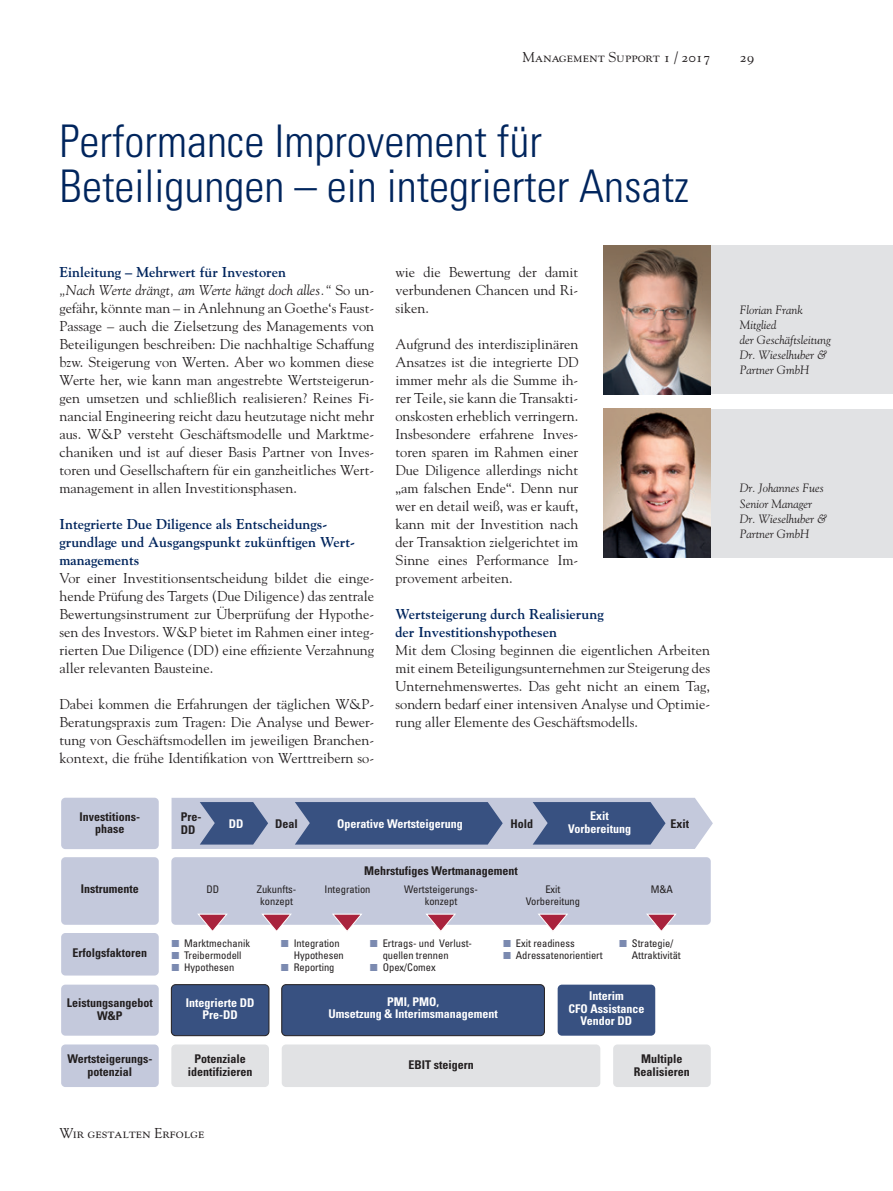
<style>
.page{position:relative;width:893px;height:1191px;background:#fff}
.page>*{position:absolute;margin:0;border:0;box-sizing:border-box;transform-origin:0 0}
.t1{font:300 condensed 45px/45px "Univers";color:#00255d}
.t2{font:14.25px/18px "Goudy";color:#231f20;text-align:justify}
.t3{font:700 14.25px/18px "Goudy";color:#00255d}
.t4{font:14.25px "Goudy SC";color:#231f20}
.t5{font:700 condensed 12px/13.4px "Univers";color:#231f20;text-align:center}
.t6{font:700 condensed 12px/12.8px "Univers";color:#fff;text-align:center}
.t7{font:italic 12px/15px "Goudy";color:#231f20}
.t8{font:condensed 10.5px/12px "Univers";color:#231f20}
.s1{font-weight:700;color:#00255d}
.s2{font-style:italic}
</style>
<div class="page">
<div style="left:604px;top:409px;width:289px;height:148px;background:#e1e2e4"></div>
<img style="left:604px;top:409px;width:106px;height:148px">
<div style="left:604px;top:245px;width:289px;height:149px;background:#e1e2e4"></div>
<img style="left:604px;top:245px;width:106px;height:149px">
<div style="left:171px;top:857px;width:540px;height:67px;background:#c4c9dc;border-radius:4px"></div>
<div style="left:61px;top:797px;width:98px;height:52px;background:#c4c9dc;border-radius:4px"></div>
<div style="left:61px;top:857px;width:98px;height:67px;background:#c4c9dc;border-radius:4px"></div>
<svg style="left:197px;top:913px;width:32px;height:18px"></svg>
<svg style="left:261px;top:913px;width:32px;height:18px"></svg>
<svg style="left:332px;top:913px;width:31px;height:18px"></svg>
<svg style="left:425px;top:913px;width:32px;height:18px"></svg>
<svg style="left:537px;top:913px;width:32px;height:18px"></svg>
<svg style="left:646px;top:913px;width:31px;height:18px"></svg>
<div style="left:61px;top:933px;width:98px;height:42px;background:#c4c9dc;border-radius:4px"></div>
<div style="left:61px;top:984px;width:98px;height:51px;background:#c4c9dc;border-radius:4px"></div>
<div style="left:61px;top:1044px;width:98px;height:43px;background:#c4c9dc;border-radius:4px"></div>
<div style="left:171px;top:984px;width:98px;height:51px;background:#385181;border-radius:4px"></div>
<div style="left:171px;top:984px;width:98px;height:52px;border:1px solid #231f20;border-radius:4px"></div>
<div style="left:282px;top:984px;width:262px;height:51px;background:#385181;border-radius:4px"></div>
<div style="left:282px;top:984px;width:263px;height:52px;border:1px solid #231f20;border-radius:4px"></div>
<div style="left:558px;top:984px;width:97px;height:51px;background:#385181;border-radius:4px"></div>
<svg style="left:172px;top:798px;width:541px;height:51px;background:#7686a9"></svg>
<div style="left:171px;top:1044px;width:98px;height:43px;background:#e1e2e4;border-radius:4px"></div>
<div style="left:282px;top:1044px;width:318px;height:43px;background:#e1e2e4;border-radius:4px"></div>
<div style="left:613px;top:1044px;width:98px;height:43px;background:#e1e2e4;border-radius:4px"></div>
<p class="t4" style="left:522px;top:49px;width:189px">Management Support 1 / 2017</p>
<p class="t4" style="left:740px;top:49px;width:16px">29</p>
<h1 class="t1" style="left:60px;top:119px;width:631px">Performance Improvement für<br>Beteiligungen – ein integrierter Ansatz</h1>
<p class="t2" style="left:60px;top:262px;width:316px;text-align:left"><span class="s1">Einleitung – Mehrwert für Investoren<br></span><span class="s2">„Nach Werte drängt, am Werte hängt doch alles.“</span> So un&shy;gefähr, könnte man – in Anlehnung an Goethe‘s Faust-Passage – auch die Zielsetzung des Managements von Beteiligungen beschreiben: Die nachhaltige Schaffung bzw. Steigerung von Werten. Aber wo kommen diese Werte her, wie kann man angestrebte Wertsteigerun&shy;gen umsetzen und schließlich realisieren? Reines Fi&shy;nancial Engineering reicht dazu heutzutage nicht mehr aus. W&amp;P versteht Geschäftsmodelle und Marktme&shy;chaniken und ist auf dieser Basis Partner von Inves&shy;toren und Gesellschaftern für ein ganzheitliches Wert&shy;management in allen Investitionsphasen.</p>
<p class="t3" style="left:60px;top:514px;width:297px">Integrierte Due Diligence als Entscheidungs&shy;grundlage und Ausgangspunkt zukünftigen Wert&shy;managements</p>
<p class="t2" style="left:60px;top:568px;width:316px">Vor einer Investitionsentscheidung bildet die einge&shy;hende Prüfung des Targets (Due Diligence) das zentrale Bewertungsinstrument zur Überprüfung der Hypothe&shy;sen des Investors. W&amp;P bietet im Rahmen einer integ&shy;rierten Due Diligence (DD) eine effiziente Verzahnung aller relevanten Bausteine.</p>
<p class="t2" style="left:60px;top:694px;width:316px">Dabei kommen die Erfahrungen der täglichen W&amp;P-Beratungspraxis zum Tragen: Die Analyse und Bewer&shy;tung von Geschäftsmodellen im jeweiligen Branchen&shy;kontext, die frühe Identifikation von Werttreibern so-</p>
<p class="t2" style="left:395px;top:263px;width:184px">wie die Bewertung der damit verbundenen Chancen und Ri&shy;siken.</p>
<p class="t2" style="left:395px;top:335px;width:184px">Aufgrund des interdisziplinären Ansatzes ist die integrierte DD immer mehr als die Summe ih&shy;rer Teile, sie kann die Transakti&shy;onskosten erheblich verringern.<br>Insbesondere erfahrene Inves&shy;toren sparen im Rahmen einer Due Diligence allerdings nicht „am falschen Ende“. Denn nur wer en detail weiß, was er kauft, kann mit der Investition nach der Transaktion zielgerichtet im Sinne eines Performance Im&shy;provement arbeiten.</p>
<p class="t3" style="left:395px;top:605px;width:210px">Wertsteigerung durch Realisierung der Investitionshypothesen</p>
<p class="t2" style="left:395px;top:641px;width:316px">Mit dem Closing beginnen die eigentlichen Arbeiten mit einem Beteiligungsunternehmen zur Steigerung des Unternehmenswertes. Das geht nicht an einem Tag, sondern bedarf einer intensiven Analyse und Optimie&shy;rung aller Elemente des Geschäftsmodells.</p>
<p class="t5" style="left:80px;top:810px;width:62px;line-height:12.8px">Investitions&shy;phase</p>
<p class="t5" style="left:81px;top:882px;width:59px">Instrumente</p>
<p class="t5" style="left:73px;top:946px;width:76px">Erfolgsfaktoren</p>
<p class="t5" style="left:67px;top:995px;width:87px">Leistungsangebot<br>W&amp;P</p>
<p class="t5" style="left:67px;top:1052px;width:87px">Wertsteigerungs&shy;potenzial</p>
<p class="t5" style="left:181px;top:810px;width:22px;text-align:left">Pre-<br>DD</p>
<p class="t6" style="left:229px;top:817px;width:16px">DD</p>
<p class="t5" style="left:275px;top:817px;width:24px">Deal</p>
<p class="t6" style="left:337px;top:817px;width:127px">Operative Wertsteigerung</p>
<p class="t5" style="left:510px;top:817px;width:24px">Hold</p>
<p class="t6" style="left:568px;top:808px;width:64px;line-height:13.4px">Exit<br>Vorbereitung</p>
<p class="t5" style="left:671px;top:817px;width:20px">Exit</p>
<p class="t5" style="left:364px;top:864px;width:155px">Mehrstufiges Wertmanagement</p>
<p class="t8" style="left:206px;top:883px;width:14px">DD</p>
<p class="t8" style="left:257px;top:883px;width:41px;text-align:center">Zukunfts&shy;konzept</p>
<p class="t8" style="left:324px;top:883px;width:48px">Integration</p>
<p class="t8" style="left:404px;top:883px;width:75px;text-align:center">Wertsteigerungs&shy;konzept</p>
<p class="t8" style="left:526px;top:883px;width:56px;text-align:center">Exit<br>Vorbereitung</p>
<p class="t8" style="left:651px;top:883px;width:24px">M&amp;A</p>
<p class="t8" style="left:184px;top:936px;width:67px">Marktmechanik<br>Treibermodell<br>Hypothesen</p>
<p class="t8" style="left:294px;top:936px;width:52px">Integration<br>Hypothesen<br>Reporting</p>
<p class="t8" style="left:383px;top:936px;width:91px">Ertrags- und Verlust&shy;quellen trennen<br>Opex/Comex</p>
<p class="t8" style="left:516px;top:936px;width:88px">Exit readiness<br>Adressatenorientiert</p>
<p class="t8" style="left:632px;top:936px;width:50px">Strategie/<br>Attraktivität</p>
<p class="t6" style="left:186px;top:996px;width:70px">Integrierte DD<br>Pre-DD</p>
<p class="t6" style="left:328px;top:995px;width:171px">PMI, PMO,<br>Umsetzung &amp; Interimsmanagement</p>
<p class="t6" style="left:568px;top:989px;width:77px">Interim<br>CFO Assistance<br>Vendor DD</p>
<p class="t5" style="left:188px;top:1052px;width:66px">Potenziale identifizieren</p>
<p class="t5" style="left:408px;top:1058px;width:67px">EBIT steigern</p>
<p class="t5" style="left:634px;top:1052px;width:58px">Multiple<br>Realisieren</p>
<p class="t4" style="left:60px;top:1125px;width:146px">Wir gestalten Erfolge</p>
<p class="t7" style="left:740px;top:302px;width:92px">Florian Frank<br>Mitglied<br>der Geschäftsleitung<br>Dr. Wieselhuber &amp;<br>Partner GmbH</p>
<p class="t7" style="left:740px;top:480px;width:89px">Dr. Johannes Fues<br>Senior Manager<br>Dr. Wieselhuber &amp;<br>Partner GmbH</p>
</div>
